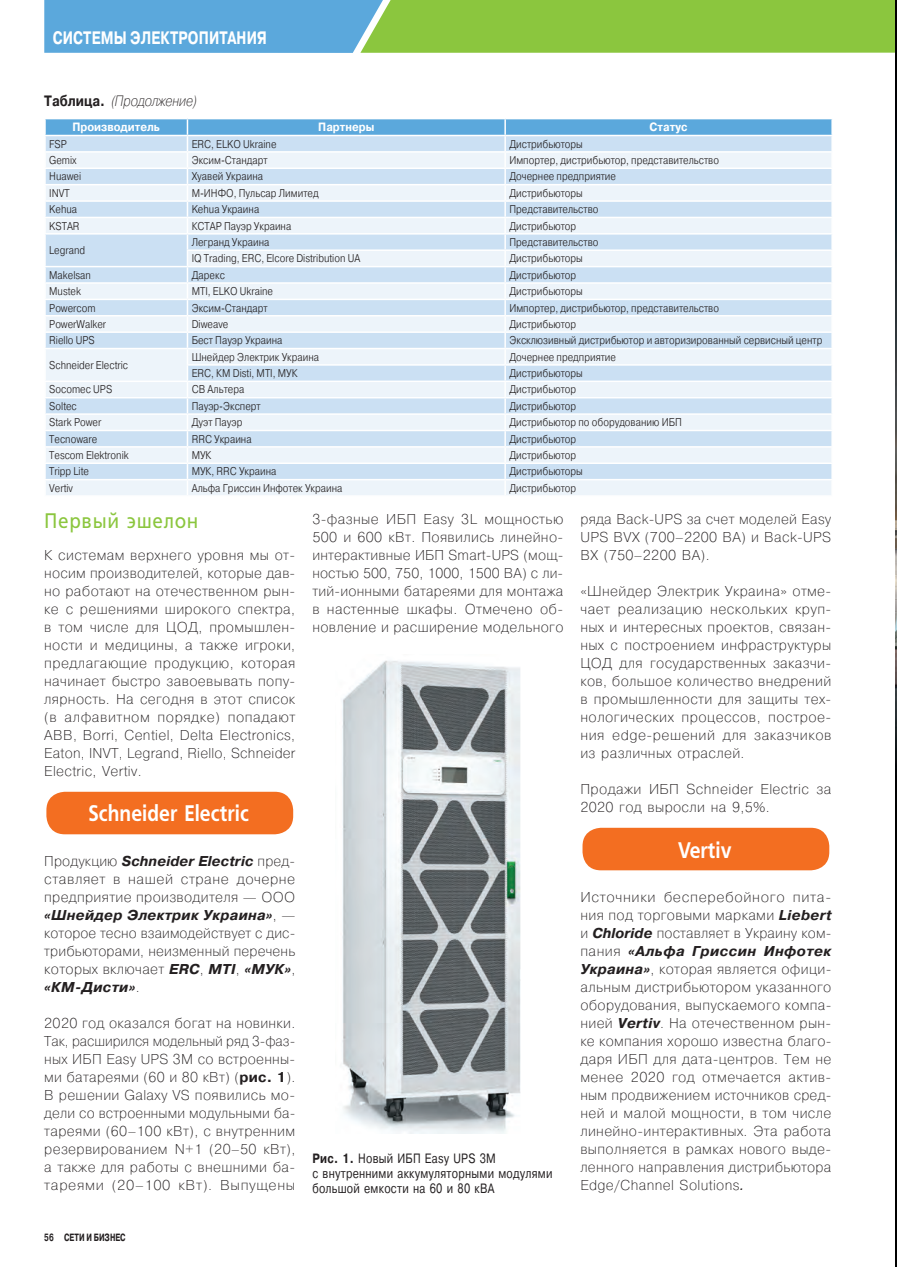
<style>
.page{position:relative;width:897px;height:1267px;background:#fff}
.page>*{position:absolute;margin:0;border:0;box-sizing:border-box;transform-origin:0 0}
.t1{font:600 22.5px "Free Set";letter-spacing:.005em;color:#fff;scale:.85 1}
.t2{font:21px "Free Set";letter-spacing:.035em;color:#8bc63e;scale:.9 1}
.t3{font:700 18px "Pragmatica";letter-spacing:.01em;color:#fff;scale:.75 1}
.t4{font:italic 200 15px "Pragmatica";color:#231f20;scale:.85 1}
.t5{font:200 14.25px/18px "Pragmatica";letter-spacing:.025em;color:#231f20;text-align:justify}
.t6{font:13.5px/15px "Pragmatica";letter-spacing:.025em;color:#231f20;scale:.8 1}
.t7{font:700 12px "Pragmatica";color:#fff;scale:.9 1}
.t8{font:300 11.25px "Pragmatica";color:#231f20;scale:.85 1}
.t9{font:700 10.5px "Pragmatica";color:#231f20;scale:.7 1}
.s1{font-weight:700;font-style:normal}
.s2{font-weight:700;font-style:italic}
.s3{font-weight:700}
.s4{font-weight:400;font-style:italic}
</style>
<div class="page">
<div style="left:46px;top:791px;width:247px;height:43px;background:#f36e21;border-radius:18px"></div>
<div style="left:582px;top:827px;width:247px;height:43px;background:#f36e21;border-radius:18px"></div>
<svg style="left:45px;top:119px;width:787px;height:376px;background:#d9e9f6"></svg>
<img style="left:342px;top:660px;width:179px;height:473px">
<img style="left:895px;top:53px;width:1px;height:1211px">
<svg style="left:44px;top:0;width:853px;height:53px;background:#79ba7c"></svg>
<p class="t3" style="left:53px;top:26px;width:27px">Систе</p>
<p class="t3" style="left:101px;top:26px;width:223px">мы электропитания</p>
<p class="t4" style="left:44px;top:91px;width:181px"><span class="s1">Таблица.</span> (Продолжение)</p>
<p class="t7" style="left:72px;top:119px;width:99px">Производитель</p>
<p class="t7" style="left:318px;top:119px;width:64px">Партнеры</p>
<p class="t7" style="left:649px;top:119px;width:44px">Статус</p>
<p class="t8" style="left:49px;top:137px;width:22px">FSP</p>
<p class="t8" style="left:192px;top:137px;width:101px">ERC, ELKO Ukraine</p>
<p class="t8" style="left:509px;top:137px;width:88px">Дистрибьюторы</p>
<p class="t8" style="left:49px;top:153px;width:34px">Gemix</p>
<p class="t8" style="left:192px;top:153px;width:91px">Эксим-Стандарт</p>
<p class="t8" style="left:509px;top:153px;width:248px">Импортер, дистрибьютор, представительство</p>
<p class="t8" style="left:49px;top:169px;width:39px">Huawei</p>
<p class="t8" style="left:192px;top:169px;width:85px">Хуавей Украина</p>
<p class="t8" style="left:509px;top:169px;width:127px">Дочернее предприятие</p>
<p class="t8" style="left:49px;top:186px;width:26px">INVT</p>
<p class="t8" style="left:192px;top:186px;width:151px">М-ИНФО, Пульсар Лимитед</p>
<p class="t8" style="left:509px;top:186px;width:88px">Дистрибьюторы</p>
<p class="t8" style="left:49px;top:202px;width:34px">Kehua</p>
<p class="t8" style="left:192px;top:202px;width:81px">Kehua Украина</p>
<p class="t8" style="left:509px;top:202px;width:106px">Представительство</p>
<p class="t8" style="left:49px;top:218px;width:37px">KSTAR</p>
<p class="t8" style="left:192px;top:218px;width:119px">КСТАР Пауэр Украина</p>
<p class="t8" style="left:509px;top:218px;width:80px">Дистрибьютор</p>
<p class="t8" style="left:49px;top:243px;width:44px">Legrand</p>
<p class="t8" style="left:192px;top:235px;width:93px">Легранд Украина</p>
<p class="t8" style="left:509px;top:235px;width:106px">Представительство</p>
<p class="t8" style="left:192px;top:251px;width:200px">IQ Trading, ERC, Elcore Distribution UA</p>
<p class="t8" style="left:509px;top:251px;width:88px">Дистрибьюторы</p>
<p class="t8" style="left:49px;top:268px;width:51px">Makelsan</p>
<p class="t8" style="left:192px;top:268px;width:41px">Дарекс</p>
<p class="t8" style="left:509px;top:268px;width:80px">Дистрибьютор</p>
<p class="t8" style="left:49px;top:284px;width:39px">Mustek</p>
<p class="t8" style="left:192px;top:284px;width:97px">MTI, ELKO Ukraine</p>
<p class="t8" style="left:509px;top:284px;width:88px">Дистрибьюторы</p>
<p class="t8" style="left:49px;top:300px;width:56px">Powercom</p>
<p class="t8" style="left:192px;top:300px;width:91px">Эксим-Стандарт</p>
<p class="t8" style="left:509px;top:300px;width:248px">Импортер, дистрибьютор, представительство</p>
<p class="t8" style="left:49px;top:317px;width:68px">PowerWalker</p>
<p class="t8" style="left:192px;top:317px;width:44px">Diweave</p>
<p class="t8" style="left:509px;top:317px;width:80px">Дистрибьютор</p>
<p class="t8" style="left:49px;top:333px;width:55px">Riello UPS</p>
<p class="t8" style="left:192px;top:333px;width:108px">Бест Пауэр Украина</p>
<p class="t8" style="left:509px;top:333px;width:369px">Эксклюзивный дистрибьютор и авторизированный сервисный центр</p>
<p class="t8" style="left:49px;top:358px;width:94px">Schneider Electric</p>
<p class="t8" style="left:192px;top:349px;width:151px">Шнейдер Электрик Украина</p>
<p class="t8" style="left:509px;top:349px;width:127px">Дочернее предприятие</p>
<p class="t8" style="left:192px;top:366px;width:126px">ERC, КМ Disti, MTI, МУК</p>
<p class="t8" style="left:509px;top:366px;width:88px">Дистрибьюторы</p>
<p class="t8" style="left:49px;top:382px;width:76px">Socomec UPS</p>
<p class="t8" style="left:192px;top:382px;width:63px">СВ Альтера</p>
<p class="t8" style="left:509px;top:382px;width:80px">Дистрибьютор</p>
<p class="t8" style="left:49px;top:399px;width:34px">Soltec</p>
<p class="t8" style="left:192px;top:399px;width:83px">Пауэр-Эксперт</p>
<p class="t8" style="left:509px;top:399px;width:80px">Дистрибьютор</p>
<p class="t8" style="left:49px;top:415px;width:63px">Stark Power</p>
<p class="t8" style="left:192px;top:415px;width:61px">Дуэт Пауэр</p>
<p class="t8" style="left:509px;top:415px;width:204px">Дистрибьютор по оборудованию ИБП</p>
<p class="t8" style="left:49px;top:431px;width:58px">Tecnoware</p>
<p class="t8" style="left:192px;top:431px;width:72px">RRC Украина</p>
<p class="t8" style="left:509px;top:431px;width:80px">Дистрибьютор</p>
<p class="t8" style="left:49px;top:448px;width:95px">Tescom Elektronik</p>
<p class="t8" style="left:192px;top:448px;width:25px">МУК</p>
<p class="t8" style="left:509px;top:448px;width:80px">Дистрибьютор</p>
<p class="t8" style="left:49px;top:464px;width:48px">Tripp Lite</p>
<p class="t8" style="left:192px;top:464px;width:101px">МУК, RRC Украина</p>
<p class="t8" style="left:509px;top:464px;width:88px">Дистрибьюторы</p>
<p class="t8" style="left:49px;top:480px;width:29px">Vertiv</p>
<p class="t8" style="left:192px;top:480px;width:179px">Альфа Гриссин Инфотек Украина</p>
<p class="t8" style="left:509px;top:480px;width:80px">Дистрибьютор</p>
<h2 class="t2" style="left:44px;top:508px;width:173px">Первый эшелон</h2>
<p class="t5" style="left:44px;top:545px;width:253px">К системам верхнего уровня мы от&shy;носим производителей, которые дав&shy;но работают на отечественном рын&shy;ке с решениями широкого спектра, в том числе для ЦОД, промышлен&shy;ности и медицины, а также игроки, предлагающие продукцию, которая начинает быстро завоевывать попу&shy;лярность. На сегодня в этот список (в алфавитном порядке) попадают ABB, Borri, Centiel, Delta Electronics, Eaton, INVT, Legrand, Riello, Schneider Electric, Vertiv.</p>
<h1 class="t1" style="left:88px;top:800px;width:190px">Schneider Electric</h1>
<p class="t5" style="left:44px;top:851px;width:252px">Продукцию <span class="s2">Schneider Electric</span> пред&shy;ставляет в нашей стране дочерне предприятие производителя — ООО <span class="s2">«Шнейдер Электрик Украина»</span>, — которое тесно взаимодействует с дис&shy;трибьюторами, неизменный перечень которых включает <span class="s2">ERC</span>, <span class="s2">MTI</span>, <span class="s2">«МУК»</span>, <span class="s2">«КМ-Дисти»</span>.</p>
<p class="t5" style="left:44px;top:1013px;width:252px">2020 год оказался богат на новинки.<br>Так, расширился модельный ряд 3-фаз&shy;ных ИБП Easy UPS 3M со встроенны&shy;ми батареями (60 и 80 кВт) (<span class="s3">рис. 1</span>).<br>В решении Galaxy VS появились мо&shy;дели со встроенными модульными ба&shy;тареями (60–100 кВт), с внутренним резервированием N+1 (20–50 кВт), а также для работы с внешними ба&shy;тареями (20–100 кВт). Выпущены</p>
<p class="t9" style="left:44px;top:1230px;width:118px">56 СЕТИ И БИЗНЕС</p>
<p class="t5" style="left:312px;top:509px;width:252px">3-фазные ИБП Easy 3L мощностью 500 и 600 кВт. Появились линейно&shy;интерактивные ИБП Smart-UPS (мощ&shy;ностью 500, 750, 1000, 1500 ВА) с ли&shy;тий-ионными батареями для монтажа в настенные шкафы. Отмечено об&shy;новление и расширение модельного</p>
<p class="t5" style="left:580px;top:509px;width:252px">ряда Back-UPS за счет моделей Easy UPS BVX (700–2200 ВА) и Back-UPS BX (750–2200 ВА).</p>
<p class="t5" style="left:580px;top:581px;width:252px">«Шнейдер Электрик Украина» отме&shy;чает реализацию нескольких круп&shy;ных и интересных проектов, связан&shy;ных с построением инфраструктуры ЦОД для государственных заказчи&shy;ков, большое количество внедрений в промышленности для защиты тех&shy;нологических процессов, построе&shy;ния edge-решений для заказчиков из различных отраслей.</p>
<p class="t5" style="left:580px;top:779px;width:252px">Продажи ИБП Schneider Electric за<br>2020 год выросли на 9,5%.</p>
<h1 class="t1" style="left:678px;top:836px;width:65px">Vertiv</h1>
<p class="t5" style="left:580px;top:887px;width:252px">Источники бесперебойного пита&shy;ния под торговыми марками <span class="s2">Liebert </span>и <span class="s2">Chloride</span> поставляет в Украину ком&shy;пания <span class="s2">«Альфа Гриссин Инфотек Украина»</span>, которая является офици&shy;альным дистрибьютором указанного оборудования, выпускаемого компа&shy;нией <span class="s2">Vertiv</span>. На отечественном рын&shy;ке компания хорошо известна благо&shy;даря ИБП для дата-центров. Тем не менее 2020 год отмечается актив&shy;ным продвижением источников сред&shy;ней и малой мощности, в том числе линейно-интерактивных. Эта работа выполняется в рамках нового выде&shy;ленного направления дистрибьютора Edge/Channel Solutions<span class="s4">.</span></p>
<p class="t6" style="left:312px;top:1150px;width:302px"><span class="s3">Рис. 1.</span> Новый ИБП Easy UPS 3M<br>с внутренними аккумуляторными модулями большой емкости на 60 и 80 кВА</p>
</div>
